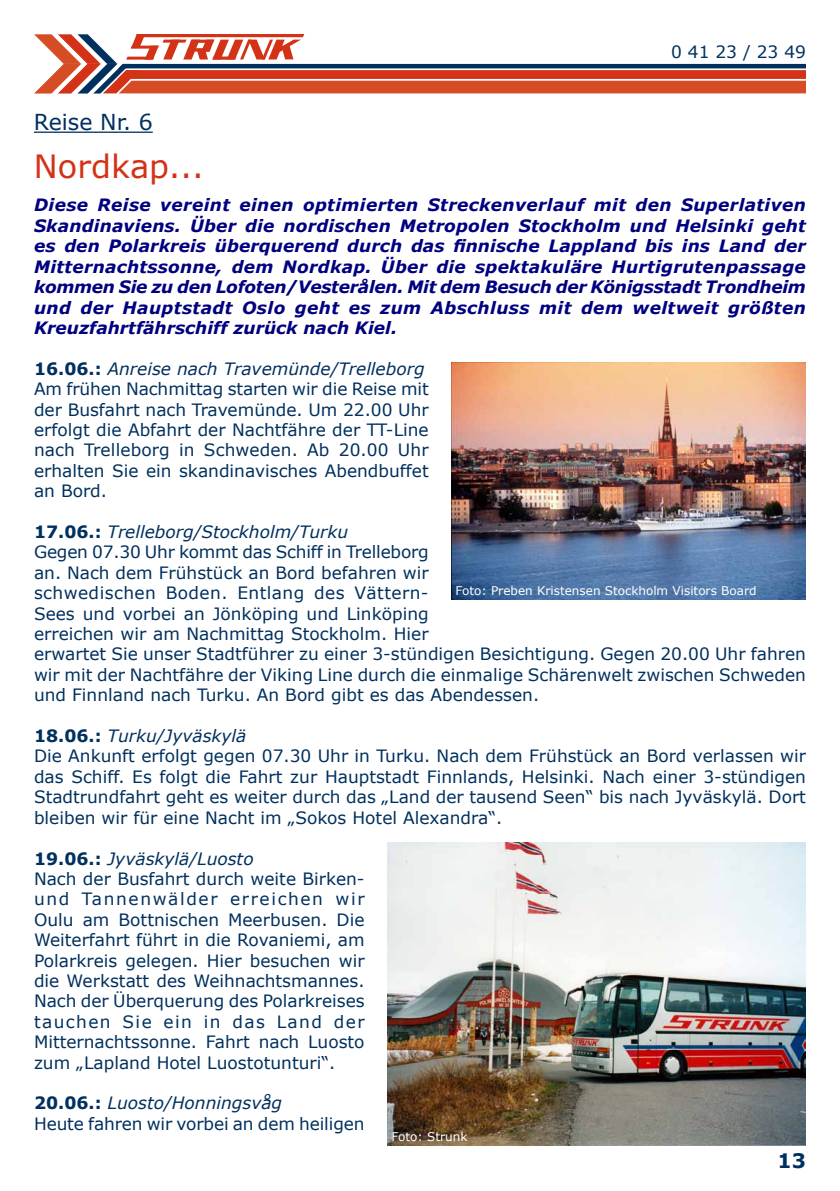
<style>
.page{position:relative;width:840px;height:1191px;background:#fff}
.page>*{position:absolute;margin:0;border:0;box-sizing:border-box;transform-origin:0 0}
.t1{font:32px "Verdana";color:#d43217}
.t2{font:22px "Verdana";color:#00305e}
.t3{font:700 20px "Verdana";color:#00305e}
.t4{font:17px/20.4px "Verdana";color:#00305e}
.t5{font:italic 700 17px/20.4px "Verdana";color:#000080;text-align:justify}
.t6{font:12px "Verdana";color:#fff}
.s1{font-weight:700}
.s2{font-style:italic}
</style>
<div class="page">
<svg style="left:34px;top:34px;width:771px;height:60px"></svg>
<hr style="left:34px;top:132px;width:119px;height:1px;background:#00305e">
<img style="left:451px;top:363px;width:354px;height:236px">
<img style="left:387px;top:842px;width:418px;height:303px">
<p class="t4" style="left:670px;top:41px;width:136px">0 41 23 / 23 49</p>
<p class="t2" style="left:34px;top:107px;width:120px">Reise Nr. 6</p>
<h1 class="t1" style="left:34px;top:144px;width:171px">Nordkap...</h1>
<p class="t5" style="left:34px;top:195px;width:773px">Diese Reise vereint einen optimierten Streckenverlauf mit den Superlativen Skandinaviens. Über die nordischen Metropolen Stockholm und Helsinki geht es den Polarkreis überquerend durch das finnische Lappland bis ins Land der Mitternachtssonne, dem Nordkap. Über die spektakuläre Hurtigrutenpassage kommen Sie zu den Lofoten/Vesterålen. Mit dem Besuch der Königsstadt Trondheim und der Hauptstadt Oslo geht es zum Abschluss mit dem weltweit größten Kreuzfahrtfährschiff zurück nach Kiel.</p>
<p class="t4" style="left:34px;top:358px;width:396px"><span class="s1">16.06.:</span> <span class="s2">Anreise nach Travemünde/Trelleborg </span>Am frühen Nachmittag starten wir die Reise mit der Busfahrt nach Travemünde. Um 22.00 Uhr erfolgt die Abfahrt der Nachtfähre der TT-Line nach Trelleborg in Schweden. Ab 20.00 Uhr erhalten Sie ein skandinavisches Abendbuffet an Bord.</p>
<p class="t4" style="left:34px;top:521px;width:773px"><span class="s1">17.06.:</span> <span class="s2">Trelleborg/Stockholm/Turku<br></span>Gegen 07.30 Uhr kommt das Schiff in Trelleborg<br>an. Nach dem Frühstück an Bord befahren wir<br>schwedischen Boden. Entlang des Vättern-<br>Sees und vorbei an Jönköping und Linköping<br>erreichen wir am Nachmittag Stockholm. Hier<br>erwartet Sie unser Stadtführer zu einer 3-stündigen Besichtigung. Gegen 20.00 Uhr fahren wir mit der Nachtfähre der Viking Line durch die einmalige Schärenwelt zwischen Schweden und Finnland nach Turku. An Bord gibt es das Abendessen.</p>
<p class="t4" style="left:34px;top:725px;width:773px"><span class="s1">18.06.:</span> <span class="s2">Turku/Jyväskylä<br></span>Die Ankunft erfolgt gegen 07.30 Uhr in Turku. Nach dem Frühstück an Bord verlassen wir das Schiff. Es folgt die Fahrt zur Hauptstadt Finnlands, Helsinki. Nach einer 3-stündigen Stadtrundfahrt geht es weiter durch das „Land der tausend Seen“ bis nach Jyväskylä. Dort bleiben wir für eine Nacht im „Sokos Hotel Alexandra“.</p>
<p class="t4" style="left:34px;top:848px;width:332px"><span class="s1">19.06.:</span> <span class="s2">Jyväskylä/Luosto<br></span>Nach der Busfahrt durch weite Birken&shy;und Tannenwälder erreichen wir Oulu am Bottnischen Meerbusen. Die Weiterfahrt führt in die Rovaniemi, am Polarkreis gelegen. Hier besuchen wir die Werkstatt des Weihnachtsmannes.<br>Nach der Überquerung des Polarkreises tauchen Sie ein in das Land der Mitternachtssonne. Fahrt nach Luosto zum „Lapland Hotel Luostotunturi“.</p>
<p class="t4" style="left:34px;top:1092px;width:332px"><span class="s1">20.06.:</span> <span class="s2">Luosto/Honningsvåg<br></span>Heute fahren wir vorbei an dem heiligen</p>
<p class="t6" style="left:455px;top:583px;width:302px">Foto: Preben Kristensen Stockholm Visitors Board</p>
<p class="t6" style="left:391px;top:1128px;width:77px">Foto: Strunk</p>
<p class="t3" style="left:777px;top:1146px;width:30px">13</p>
</div>
